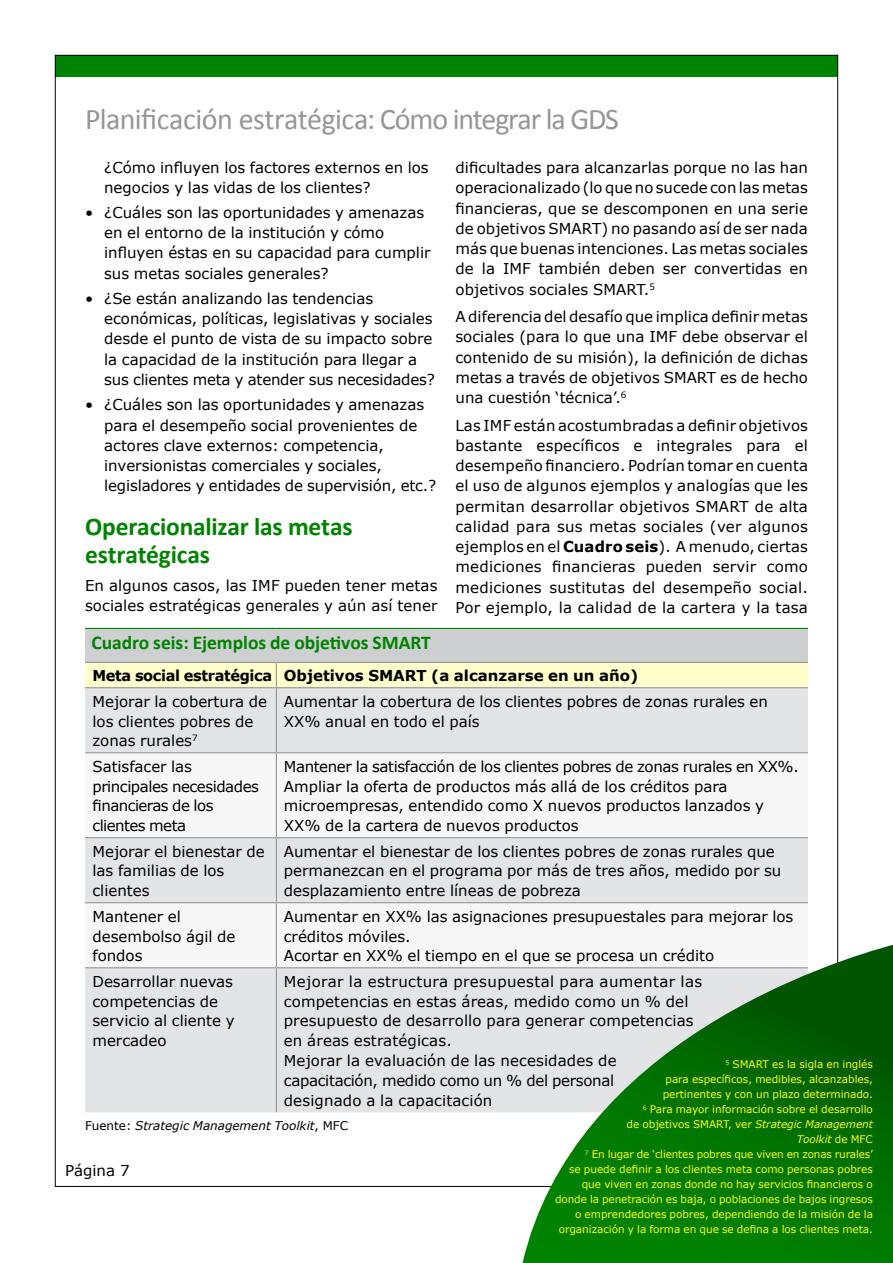
<style>
.page{position:relative;width:893px;height:1263px;background:#fff}
.page>*{position:absolute;margin:0;border:0;box-sizing:border-box;transform-origin:0 0}
.t1{font:30px "Calibri";letter-spacing:-.02em;color:#96969a}
.t2{font:700 25.5px/28.2px "Calibri";letter-spacing:-.005em;color:#008300}
.t3{font:700 19.5px "Calibri";color:#008300}
.t4{font:15px/20.2px "Verdana";color:#000}
.t5{font:15px/19.8px "Verdana";letter-spacing:-.03em;color:#000}
.t6{font:700 15px "Verdana";color:#000}
.t7{font:italic 12px "Verdana";color:#000}
.t8{font:10.5px/15px "Verdana";letter-spacing:-.005em;color:#ff0;text-align:right}
.s1{font-weight:700}
.s2{font-style:normal}
.s3{font-style:italic}
</style>
<div class="page">
<div style="left:55px;top:55px;width:783px;height:22px;background:#008300"></div>
<div style="left:85px;top:628px;width:723px;height:34px;background:#cdcfd1"></div>
<div style="left:85px;top:688px;width:723px;height:424px;background:#e2e4e5"></div>
<svg style="left:85px;top:753px;width:723px;height:214px"></svg>
<hr style="left:85px;top:752px;width:191px;height:1px;background:#96969a">
<hr style="left:276px;top:752px;width:532px;height:1px;background:#96969a">
<hr style="left:85px;top:837px;width:191px;height:1px;background:#96969a">
<hr style="left:276px;top:837px;width:532px;height:1px;background:#96969a">
<hr style="left:85px;top:967px;width:191px;height:1px;background:#96969a">
<hr style="left:276px;top:967px;width:532px;height:1px;background:#96969a">
<hr style="left:85px;top:902px;width:191px;height:1px;background:#96969a">
<hr style="left:276px;top:902px;width:532px;height:1px;background:#96969a">
<svg style="left:85px;top:662px;width:723px;height:26px"></svg>
<hr style="left:276px;top:688px;width:1px;height:64px;background:#96969a">
<hr style="left:276px;top:753px;width:1px;height:84px;background:#96969a">
<hr style="left:276px;top:838px;width:1px;height:64px;background:#96969a">
<hr style="left:276px;top:903px;width:1px;height:64px;background:#96969a">
<hr style="left:276px;top:968px;width:1px;height:144px;background:#96969a">
<hr style="left:85px;top:628px;width:191px;height:1px;background:#008300">
<hr style="left:276px;top:628px;width:532px;height:1px;background:#008300">
<svg style="left:523px;top:945px;width:370px;height:318px"></svg>
<h1 class="t1" style="left:85px;top:100px;width:536px">Planificación estratégica: Cómo integrar la GDS</h1>
<p class="t4" style="left:104px;top:157px;width:326px">¿Cómo influyen los factores externos en los negocios y las vidas de los clientes?</p>
<p class="t4" style="left:104px;top:202px;width:328px;text-indent:-19px">• ¿Cuáles son las oportunidades y amenazas en el entorno de la institución y cómo influyen éstas en su capacidad para cumplir sus metas sociales generales?</p>
<p class="t4" style="left:104px;top:288px;width:332px;text-indent:-19px">• ¿Se están analizando las tendencias económicas, políticas, legislativas y sociales desde el punto de vista de su impacto sobre la capacidad de la institución para llegar a sus clientes meta y atender sus necesidades?</p>
<p class="t4" style="left:104px;top:394px;width:334px;text-indent:-19px">• ¿Cuáles son las oportunidades y amenazas para el desempeño social provenientes de actores clave externos: competencia, inversionistas comerciales y sociales, legisladores y entidades de supervisión, etc.?</p>
<h2 class="t2" style="left:85px;top:511px;width:269px">Operacionalizar las metas estratégicas</h2>
<p class="t4" style="left:85px;top:574px;width:354px">En algunos casos, las IMF pueden tener metas sociales estratégicas generales y aún así tener</p>
<p class="t4" style="left:455px;top:157px;width:354px;text-align:justify">dificultades para alcanzarlas porque no las han operacionalizado (lo que no sucede con las metas financieras, que se descomponen en una serie de objetivos SMART) no pasando así de ser nada más que buenas intenciones. Las metas sociales de la IMF también deben ser convertidas en objetivos sociales SMART.<sup>5</sup></p>
<p class="t4" style="left:455px;top:306px;width:354px;text-align:justify">A diferencia del desafío que implica definir metas sociales (para lo que una IMF debe observar el contenido de su misión), la definición de dichas metas a través de objetivos SMART es de hecho una cuestión ‘técnica’.<sup>6</sup></p>
<p class="t4" style="left:455px;top:414px;width:354px;text-align:justify">Las IMF están acostumbradas a definir objetivos bastante específicos e integrales para el desempeño financiero. Podrían tomar en cuenta el uso de algunos ejemplos y analogías que les permitan desarrollar objetivos SMART de alta calidad para sus metas sociales (ver algunos ejemplos en el <span class="s1">Cuadro seis</span>). A menudo, ciertas mediciones financieras pueden servir como mediciones sustitutas del desempeño social.<br>Por ejemplo, la calidad de la cartera y la tasa</p>
<h3 class="t3" style="left:91px;top:631px;width:341px">Cuadro seis: Ejemplos de objetivos SMART</h3>
<p class="t6" style="left:92px;top:666px;width:547px">Meta social estratégica Objetivos SMART (a alcanzarse en un año)</p>
<p class="t4" style="left:92px;top:691px;width:176px">Mejorar la cobertura de los clientes pobres de zonas rurales<sup>7</sup></p>
<p class="t4" style="left:284px;top:691px;width:485px;line-height:19.8px">Aumentar la cobertura de los clientes pobres de zonas rurales en<br>XX% anual en todo el país</p>
<p class="t5" style="left:92px;top:756px;width:168px">Satisfacer las principales necesidades financieras de los clientes meta</p>
<p class="t4" style="left:284px;top:756px;width:516px;line-height:19.8px">Mantener la satisfacción de los clientes pobres de zonas rurales en XX%.<br>Ampliar la oferta de productos más allá de los créditos para microempresas, entendido como X nuevos productos lanzados y XX% de la cartera de nuevos productos</p>
<p class="t4" style="left:92px;top:841px;width:174px;line-height:19.8px">Mejorar el bienestar de las familias de los clientes</p>
<p class="t4" style="left:284px;top:841px;width:499px;line-height:19.8px">Aumentar el bienestar de los clientes pobres de zonas rurales que permanezcan en el programa por más de tres años, medido por su desplazamiento entre líneas de pobreza</p>
<p class="t4" style="left:92px;top:906px;width:144px">Mantener el desembolso ágil de fondos</p>
<p class="t4" style="left:284px;top:906px;width:511px;line-height:19.8px">Aumentar en XX% las asignaciones presupuestales para mejorar los créditos móviles.<br>Acortar en XX% el tiempo en el que se procesa un crédito</p>
<p class="t4" style="left:92px;top:971px;width:144px">Desarrollar nuevas competencias de servicio al cliente y mercadeo</p>
<p class="t4" style="left:284px;top:971px;width:420px">Mejorar la estructura presupuestal para aumentar las competencias en estas áreas, medido como un % del presupuesto de desarrollo para generar competencias en áreas estratégicas.<br>Mejorar la evaluación de las necesidades de capacitación, medido como un % del personal<br>designado a la capacitación</p>
<p class="t7" style="left:85px;top:1118px;width:265px"><span class="s2">Fuente:</span> Strategic Management Toolkit<span class="s2">, MFC</span></p>
<p class="t8" style="left:555px;top:1056px;width:319px"><sup>5</sup> SMART es la sigla en inglés<br>para específicos, medibles, alcanzables,<br>pertinentes y con un plazo determinado.<br><sup>6</sup> Para mayor información sobre el desarrollo<br>de objetivos SMART, ver <span class="s3">Strategic Management<br>Toolkit</span> de MFC<br><sup>7</sup> En lugar de ‘clientes pobres que viven en zonas rurales’<br>se puede definir a los clientes meta como personas pobres que viven en zonas donde no hay servicios financieros o donde la penetración es baja, o poblaciones de bajos ingresos o emprendedores pobres, dependiendo de la misión de la organización y la forma en que se defina a los clientes meta.</p>
<p class="t4" style="left:65px;top:1160px;width:66px">Página 7</p>
</div>
